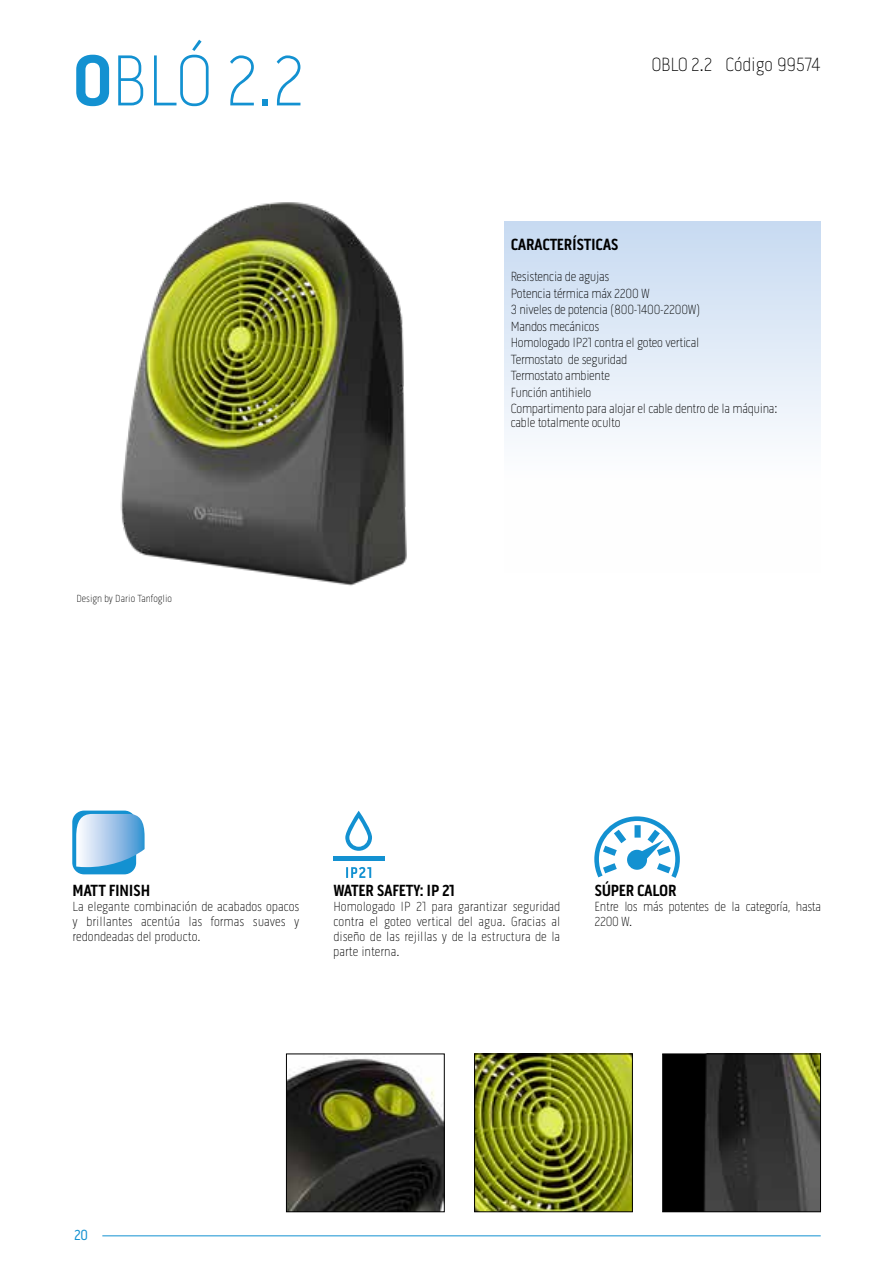
<style>
.page{position:relative;width:893px;height:1263px;background:#fff}
.page>*{position:absolute;margin:0;border:0;box-sizing:border-box;transform-origin:0 0}
.t1{font:100 73.5px "Pill Gothic 300 mg";color:#1391d1}
.t2{font:100 19.5px "Pill Gothic 300 mg";letter-spacing:-.02em;color:#000}
.t3{font:700 16.5px "Pill Gothic 300 mg";letter-spacing:-.02em;color:#000}
.t4{font:15px "Pill Gothic 300 mg";color:#1391d1}
.t5{font:100 13.5px/16.5px "Pill Gothic 300 mg";letter-spacing:-.02em;color:#000}
.t6{font:100 10.5px "Pill Gothic 300 mg";color:#000}
.s1{font-weight:700}
</style>
<div class="page">
<hr style="left:102px;top:1235px;width:719px;height:1px;background:#1391d1">
<img style="left:288px;top:1058px;width:154px;height:152px">
<div style="left:286px;top:1054px;width:158px;height:158px;border:1px solid #000"></div>
<img style="left:476px;top:1056px;width:155px;height:154px">
<div style="left:474px;top:1054px;width:159px;height:158px;border:1px solid #000"></div>
<img style="left:664px;top:1056px;width:155px;height:154px">
<div style="left:662px;top:1054px;width:159px;height:158px;border:1px solid #000"></div>
<img style="left:120px;top:202px;width:287px;height:384px">
<div style="left:504px;top:221px;width:317px;height:352px;background:linear-gradient(to bottom,#cadcf2,#fff)"></div>
<svg style="left:345px;top:811px;width:27px;height:40px"></svg>
<hr style="left:333px;top:857px;width:51px;height:4px;background:#1391d1">
<svg style="left:346px;top:867px;width:25px;height:11px"></svg>
<div style="left:72px;top:810px;width:64px;height:64px;background:#1391d1;border-radius:12px"></div>
<svg style="left:76px;top:814px;width:69px;height:53px;background:#a3c9ea"></svg>
<svg style="left:594px;top:816px;width:86px;height:62px"></svg>
<h1 class="t1" style="left:72px;top:38px;width:234px"><span class="s1">O</span>BLÓ 2.2</h1>
<p class="t6" style="left:76px;top:592px;width:97px">Design by Dario Tanfoglio</p>
<h2 class="t2" style="left:651px;top:53px;width:171px">OBLO 2.2 Código 99574</h2>
<p class="t3" style="left:511px;top:235px;width:109px">CARACTERÍSTICAS</p>
<p class="t5" style="left:511px;top:269px;width:269px">Resistencia de agujas<br>Potencia térmica máx 2200 W<br>3 niveles de potencia (800-1400-2200W)<br>Mandos mecánicos<br>Homologado IP21 contra el goteo vertical<br>Termostato de seguridad<br>Termostato ambiente<br>Función antihielo<br>Compartimento para alojar el cable dentro de la máquina:</p>
<p class="t5" style="left:511px;top:414px;width:111px">cable totalmente oculto</p>
<p class="t3" style="left:73px;top:881px;width:79px">MATT FINISH</p>
<p class="t5" style="left:73px;top:899px;width:228px;line-height:15px;text-align:justify">La elegante combinación de acabados opacos y brillantes acentúa las formas suaves y redondeadas del producto.</p>
<p class="t3" style="left:333px;top:881px;width:123px">WATER SAFETY: IP 21</p>
<p class="t5" style="left:333px;top:899px;width:228px;line-height:15px;text-align:justify">Homologado IP 21 para garantizar seguridad contra el goteo vertical del agua. Gracias al diseño de las rejillas y de la estructura de la parte interna.</p>
<p class="t3" style="left:594px;top:881px;width:84px">SÚPER CALOR</p>
<p class="t5" style="left:594px;top:899px;width:228px;line-height:15px">Entre los más potentes de la categoría, hasta<br>2200 W.</p>
<p class="t4" style="left:74px;top:1226px;width:15px">20</p>
</div>
